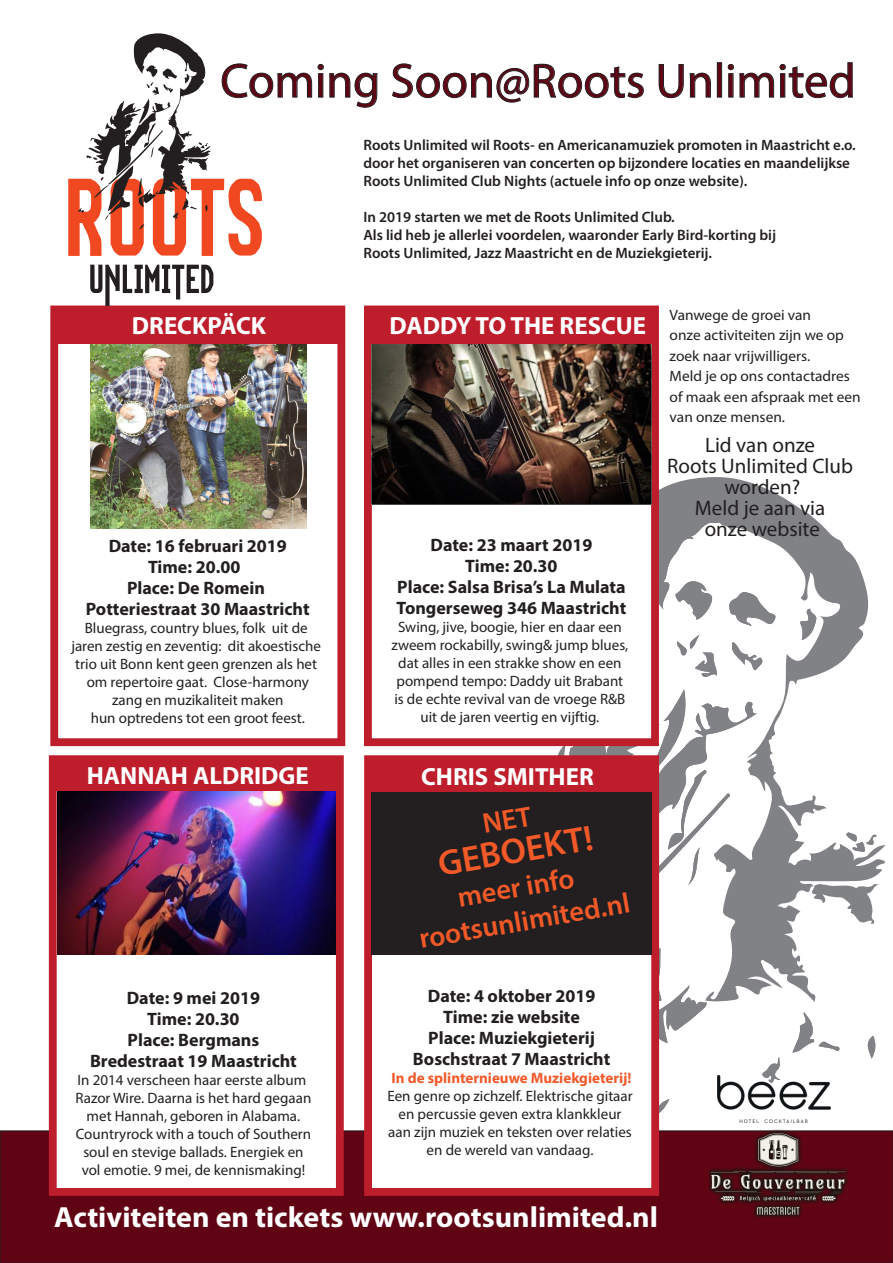
<style>
.page{position:relative;width:893px;height:1263px;background:#fff}
.page>*{position:absolute;margin:0;border:0;box-sizing:border-box;transform-origin:0 0}
.t1{font:48.45px "Myriad Pro";color:#600414}
.t2{font:600 36px "Myriad Pro";color:#f15929}
.t3{font:700 29.25px "Myriad Pro";color:#fff}
.t4{font:600 28.5px/34.2px "Myriad Pro";color:#f15929;text-align:center}
.t5{font:700 24.9px "Myriad Pro";color:#fff}
.t6{font:21px/21px "Myriad Pro";color:#231f20;text-align:center}
.t7{font:700 18px/21px "Myriad Pro";color:#231f20;text-align:center}
.t8{font:15px/18px "Myriad Pro";color:#231f20;text-align:center}
.t9{font:600 15px/18px "Myriad Pro";color:#231f20}
.t10{font:700 15px "Myriad Pro";color:#f15929}
</style>
<div class="page">
<svg style="left:762px;top:1057px;width:18px;height:18px"></svg>
<svg style="left:867px;top:1036px;width:9px;height:22px"></svg>
<svg style="left:659px;top:1099px;width:10px;height:16px"></svg>
<svg style="left:792px;top:1012px;width:48px;height:41px"></svg>
<svg style="left:659px;top:477px;width:226px;height:525px"></svg>
<div style="left:0;top:1131px;width:893px;height:132px;background:#600414;border:1px solid #231f20"></div>
<svg style="left:318px;top:64px;width:5px;height:33px"></svg>
<svg style="left:330px;top:73px;width:47px;height:34px"></svg>
<svg style="left:392px;top:64px;width:251px;height:38px"></svg>
<svg style="left:659px;top:64px;width:24px;height:34px"></svg>
<svg style="left:690px;top:73px;width:21px;height:24px"></svg>
<div style="left:717px;top:63px;width:5px;height:34px;border:1px solid #231f20"></div>
<svg style="left:728px;top:64px;width:6px;height:33px"></svg>
<svg style="left:740px;top:73px;width:34px;height:24px"></svg>
<svg style="left:780px;top:63px;width:72px;height:35px"></svg>
<img style="left:709px;top:1129px;width:139px;height:89px">
<div style="left:364px;top:755px;width:295px;height:441px;background:#fff;border:8px solid #be1d2c"></div>
<div style="left:364px;top:306px;width:295px;height:440px;background:#fff;border:8px solid #be1d2c"></div>
<img style="left:372px;top:344px;width:279px;height:160px">
<div style="left:49px;top:755px;width:295px;height:441px;background:#fff;border:8px solid #be1d2c"></div>
<img style="left:57px;top:791px;width:278px;height:163px">
<div style="left:50px;top:306px;width:295px;height:440px;background:#fff;border:8px solid #be1d2c"></div>
<div style="left:55px;top:762px;width:284px;height:29px;background:#be1d2c"></div>
<div style="left:367px;top:310px;width:289px;height:34px;background:#be1d2c"></div>
<div style="left:370px;top:763px;width:284px;height:29px;background:#be1d2c"></div>
<img style="left:90px;top:344px;width:216px;height:185px">
<div style="left:57px;top:311px;width:281px;height:33px;background:#be1d2c"></div>
<img style="left:717px;top:1075px;width:114px;height:47px">
<div style="left:372px;top:792px;width:280px;height:162px;background:#231f20"></div>
<svg style="left:68px;top:33px;width:244px;height:223px"></svg>
<svg style="left:90px;top:265px;width:123px;height:41px"></svg>
<svg style="left:453px;top:689px;width:278px;height:398px"></svg>
<h1 class="t1" style="left:220px;top:51px;width:637px">Coming Soon@Roots Unlimited</h1>
<p class="t9" style="left:363px;top:135px;width:494px">Roots Unlimited wil Roots- en Americanamuziek promoten in Maastricht e.o. door het organiseren van concerten op bijzondere locaties en maandelijkse<br>Roots Unlimited Club Nights (actuele info op onze website).</p>
<p class="t9" style="left:363px;top:207px;width:414px">In 2019 starten we met de Roots Unlimited Club.<br>Als lid heb je allerlei voordelen, waaronder Early Bird-korting bij<br>Roots Unlimited, Jazz Maastricht en de Muziekgieterij.</p>
<h3 class="t5" style="left:132px;top:310px;width:136px">DRECKPÄCK</h3>
<h3 class="t5" style="left:390px;top:309px;width:258px">DADDY TO THE RESCUE</h3>
<p class="t8" style="left:670px;top:304px;width:193px;line-height:20.5px;text-align:left">Vanwege de groei van<br>onze activiteiten zijn we op zoek naar vrijwilligers.<br>Meld je op ons contactadres of maak een afspraak met een van onze mensen.</p>
<h3 class="t6" style="left:667px;top:434px;width:187px">Lid van onze<br>Roots Unlimited Club worden?<br>Meld je aan via<br>onze website</h3>
<p class="t7" style="left:86px;top:535px;width:225px">Date: 16 februari 2019<br>Time: 20.00<br>Place: De Romein<br>Potteriestraat 30 Maastricht</p>
<p class="t8" style="left:71px;top:619px;width:251px">Bluegrass, country blues, folk uit de jaren zestig en zeventig: dit akoestische trio uit Bonn kent geen grenzen als het om repertoire gaat. Close-harmony zang en muzikaliteit maken<br>hun optredens tot een groot feest.</p>
<p class="t7" style="left:397px;top:534px;width:231px">Date: 23 maart 2019<br>Time: 20.30<br>Place: Salsa Brisa’s La Mulata<br>Tongerseweg 346 Maastricht</p>
<p class="t8" style="left:391px;top:617px;width:238px">Swing, jive, boogie, hier en daar een zweem rockabilly, swing&amp; jump blues, dat alles in een strakke show en een pompend tempo: Daddy uit Brabant is de echte revival van de vroege R&amp;B uit de jaren veertig en vijftig.</p>
<h3 class="t5" style="left:87px;top:759px;width:224px">HANNAH ALDRIDGE</h3>
<h3 class="t5" style="left:421px;top:760px;width:174px">CHRIS SMITHER</h3>
<h2 class="t2" style="left:434px;top:841px;width:158px;rotate:-10deg">GEBOEKT!</h2>
<h3 class="t4" style="left:410px;top:888px;width:215px;rotate:-10deg">meer info rootsunlimited.nl</h3>
<p class="t7" style="left:413px;top:984px;width:199px">Date: 4 oktober 2019<br>Time: zie website<br>Place: Muziekgieterij<br>Boschstraat 7 Maastricht</p>
<p class="t10" style="left:392px;top:1068px;width:241px">In de splinternieuwe Muziekgieterij!</p>
<p class="t8" style="left:387px;top:1086px;width:247px">Een genre op zichzelf. Elektrische gitaar en percussie geven extra klankkleur aan zijn muziek en teksten over relaties en de wereld van vandaag.</p>
<p class="t7" style="left:90px;top:987px;width:208px">Date: 9 mei 2019<br>Time: 20.30<br>Place: Bergmans<br>Bredestraat 19 Maastricht</p>
<p class="t8" style="left:76px;top:1071px;width:237px">In 2014 verscheen haar eerste album Razor Wire. Daarna is het hard gegaan met Hannah, geboren in Alabama.<br>Countryrock with a touch of Southern soul en stevige ballads. Energiek en vol emotie. 9 mei, de kennismaking!</p>
<h3 class="t3" style="left:54px;top:1198px;width:605px">Activiteiten en tickets www.rootsunlimited.nl</h3>
</div>
